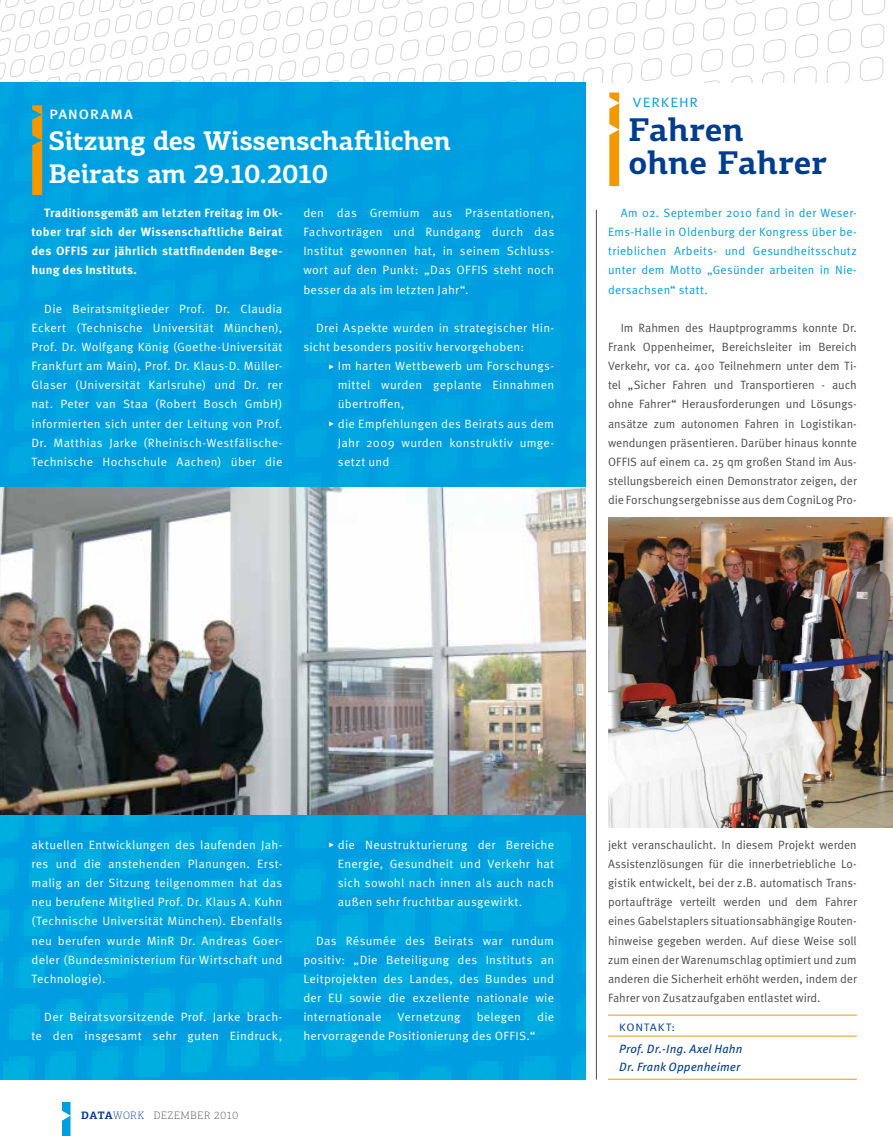
<style>
.page{position:relative;width:893px;height:1136px;background:#fff}
.page>*{position:absolute;margin:0;border:0;box-sizing:border-box;transform-origin:0 0}
.t1{font:700 33px/33px "PF Agora Slab Pro";letter-spacing:.005em;color:#003d90}
.t2{font:700 27px/33px "PF Agora Slab Pro";letter-spacing:-.015em;color:#fff}
.t3{font:500 13.5px "Meta OT";letter-spacing:.075em;color:#fff;scale:1.11 1}
.t4{font:13.5px "Meta OT";letter-spacing:.065em;color:#009ee0;scale:1.11 1}
.t5{font:12px/19.2px "Meta OT";letter-spacing:.025em;color:#fff;text-align:justify}
.t6{font:12px/19.2px "Meta OT";color:#4b4b4d;text-align:justify}
.t7{font:12px/19.2px "Meta OT";letter-spacing:.025em;color:#009ee0;text-align:justify}
.t8{font:700 12px/19.2px "Meta OT";letter-spacing:.02em;color:#fff;text-align:justify}
.t9{font:italic 12px/18px "Meta OT";letter-spacing:.01em;color:#003d90}
.t10{font:100 10.8px "PF Agora Slab Pro";letter-spacing:.065em;color:#4b4b4d}
.t11{font:10.8px "Meta OT";letter-spacing:.065em;color:#003d90;scale:1.11 1}
.s1{font-weight:700;color:#003d90}
.s2{color:#003d90}
</style>
<div class="page">
<svg style="left:0;top:0;width:885px;height:83px"></svg>
<svg style="left:62px;top:1102px;width:9px;height:33px"></svg>
<svg style="left:609px;top:92px;width:10px;height:94px"></svg>
<hr style="left:608px;top:1078px;width:249px;height:1px;background:#f39800">
<hr style="left:608px;top:1035px;width:249px;height:1px;background:#f39800">
<hr style="left:608px;top:1014px;width:249px;height:1px;background:#f39800">
<hr style="left:596px;top:210px;width:1px;height:869px;background:#4b4b4d">
<img style="left:608px;top:517px;width:285px;height:310px">
<img style="left:0;top:82px;width:586px;height:997px">
<img style="left:0;top:487px;width:586px;height:327px">
<svg style="left:32px;top:105px;width:10px;height:90px"></svg>
<svg style="left:329px;top:364px;width:5px;height:5px"></svg>
<svg style="left:329px;top:421px;width:5px;height:5px"></svg>
<svg style="left:329px;top:842px;width:5px;height:5px"></svg>
<p class="t3" style="left:49px;top:106px;width:77px">PANORAMA</p>
<h2 class="t2" style="left:49px;top:124px;width:403px">Sitzung des Wissenschaftlichen<br>Beirats am 29.10.2010</h2>
<p class="t8" style="left:32px;top:203px;width:252px;text-indent:13px">Traditionsgemäß am letzten Freitag im Ok&shy;tober traf sich der Wissenschaftliche Beirat des OFFIS zur jährlich stattfindenden Bege&shy;hung des Instituts.</p>
<p class="t5" style="left:32px;top:299px;width:252px;text-indent:13px">Die Beiratsmitglieder Prof. Dr. Claudia Eckert (Technische Universität München), Prof. Dr. Wolfgang König (Goethe-Universität Frankfurt am Main), Prof. Dr. Klaus-D. Müller-Glaser (Universität Karlsruhe) und Dr. rer nat. Peter van Staa (Robert Bosch GmbH) informierten sich unter der Leitung von Prof.<br>Dr. Matthias Jarke (Rheinisch-Westfälische-Technische Hochschule Aachen) über die</p>
<p class="t5" style="left:303px;top:203px;width:252px">den das Gremium aus Präsentationen, Fachvorträgen und Rundgang durch das Institut gewonnen hat, in seinem Schluss&shy;wort auf den Punkt: „Das OFFIS steht noch besser da als im letzten Jahr“.</p>
<p class="t5" style="left:303px;top:318px;width:252px;text-indent:13px">Drei Aspekte wurden in strategischer Hin&shy;sicht besonders positiv hervorgehoben:</p>
<p class="t5" style="left:338px;top:356px;width:218px;text-align:left">Im harten Wettbewerb um Forschungs&shy;mittel wurden geplante Einnahmen übertroffen,<br>die Empfehlungen des Beirats aus dem<br>Jahr 2009 wurden konstruktiv umge&shy;setzt und</p>
<p class="t4" style="left:633px;top:94px;width:60px">VERKEHR</p>
<h1 class="t1" style="left:628px;top:113px;width:200px">Fahren ohne Fahrer</h1>
<p class="t7" style="left:608px;top:203px;width:250px;text-indent:13px">Am 02. September 2010 fand in der Weser-Ems-Halle in Oldenburg der Kongress über be&shy;trieblichen Arbeits- und Gesundheitsschutz unter dem Motto „Gesünder arbeiten in Nie&shy;dersachsen“ statt.</p>
<p class="t6" style="left:608px;top:318px;width:250px;text-indent:13px">Im Rahmen des Hauptprogramms konnte Dr.<br>Frank Oppenheimer, Bereichsleiter im Bereich Verkehr, vor ca. 400 Teilnehmern unter dem Ti&shy;tel „Sicher Fahren und Transportieren - auch ohne Fahrer“ Herausforderungen und Lösungs&shy;ansätze zum autonomen Fahren in Logistikan&shy;wendungen präsentieren. Darüber hinaus konnte OFFIS auf einem ca. 25 qm großen Stand im Aus&shy;stellungsbereich einen Demonstrator zeigen, der die Forschungsergebnisse aus dem CogniLog Pro-</p>
<p class="t5" style="left:32px;top:835px;width:252px">aktuellen Entwicklungen des laufenden Jah&shy;res und die anstehenden Planungen. Erst&shy;malig an der Sitzung teilgenommen hat das neu berufene Mitglied Prof. Dr. Klaus A. Kuhn (Technische Universität München). Ebenfalls neu berufen wurde MinR Dr. Andreas Goer&shy;deler (Bundesministerium für Wirtschaft und Technologie).</p>
<p class="t5" style="left:32px;top:1007px;width:252px;text-align:right">Der Beiratsvorsitzende Prof. Jarke brach&shy;te den insgesamt sehr guten Eindruck,</p>
<p class="t5" style="left:338px;top:835px;width:218px">die Neustrukturierung der Bereiche Energie, Gesundheit und Verkehr hat sich sowohl nach innen als auch nach außen sehr fruchtbar ausgewirkt.</p>
<p class="t5" style="left:303px;top:930px;width:252px;text-indent:13px">Das Résumée des Beirats war rundum positiv: „Die Beteiligung des Instituts an Leitprojekten des Landes, des Bundes und der EU sowie die exzellente nationale wie internationale</p>
<p class="t5" style="left:398px;top:1007px;width:64px">Vernetzung</p>
<p class="t5" style="left:477px;top:1007px;width:46px">belegen</p>
<p class="t5" style="left:537px;top:1007px;width:19px">die</p>
<p class="t5" style="left:303px;top:1026px;width:234px">hervorragende Positionierung des OFFIS.“</p>
<p class="t10" style="left:81px;top:1109px;width:159px"><span class="s1">DATA</span><span class="s2">WORK</span> DEZEMBER 2010</p>
<p class="t6" style="left:608px;top:835px;width:250px">jekt veranschaulicht. In diesem Projekt werden Assistenzlösungen für die innerbetriebliche Lo&shy;gistik entwickelt, bei der z.B. automatisch Trans&shy;portaufträge verteilt werden und dem Fahrer eines Gabelstaplers situationsabhängige Routen&shy;hinweise gegeben werden. Auf diese Weise soll zum einen der Warenumschlag optimiert und zum anderen die Sicherheit erhöht werden, indem der Fahrer von Zusatzaufgaben entlastet wird.</p>
<p class="t11" style="left:619px;top:1020px;width:52px">KONTAKT:</p>
<p class="t9" style="left:619px;top:1039px;width:125px">Prof. Dr.-Ing. Axel Hahn<br>Dr. Frank Oppenheimer</p>
</div>
